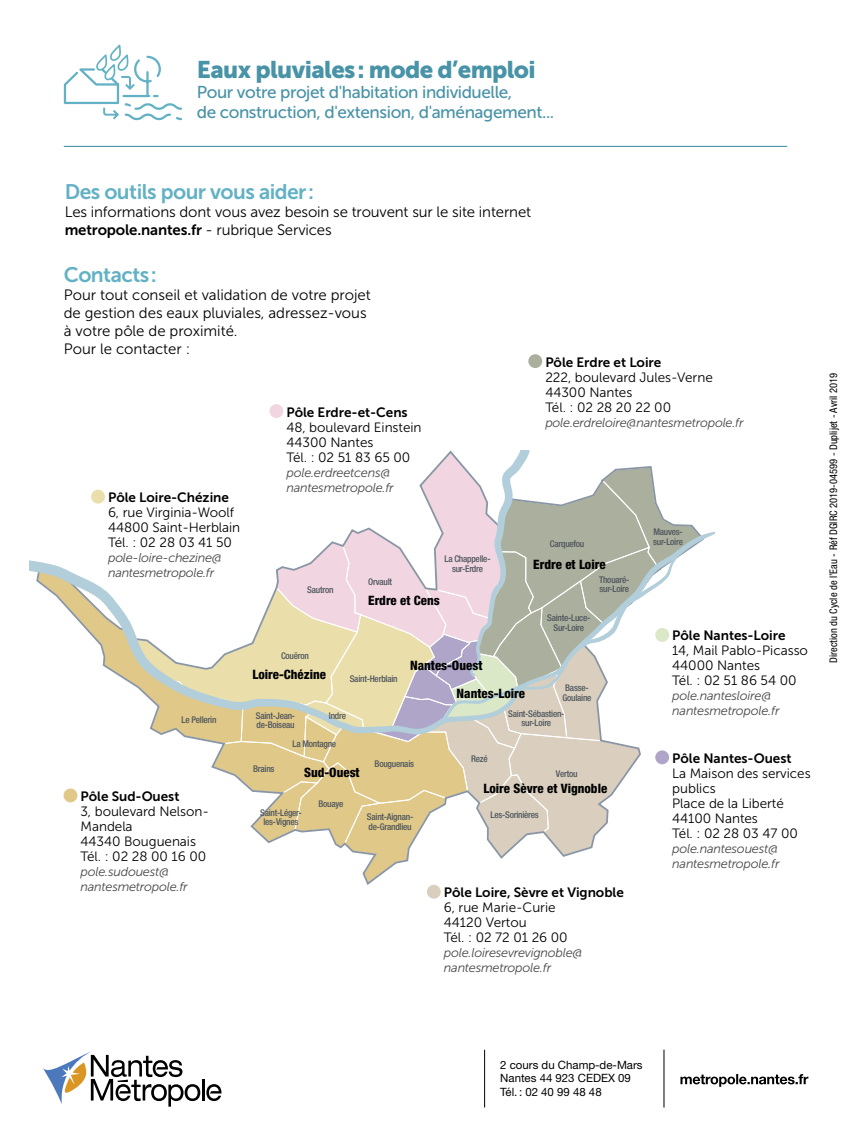
<style>
.page{position:relative;width:851px;height:1127px;background:#fff}
.page>*{position:absolute;margin:0;border:0;box-sizing:border-box;transform-origin:0 0}
.t1{font:24px "Museo Sans 900";letter-spacing:-.025em;color:#4893a7}
.t2{font:21px "Museo Sans 700";letter-spacing:-.025em;color:#62b1c4}
.t3{font:17.1px/20px "Museo Sans 500";letter-spacing:-.025em;color:#4893a7}
.t4{font:15px/18px "Museo Sans 300";letter-spacing:-.005em;color:#000}
.t5{font:15px "Museo Sans 700";letter-spacing:-.01em;color:#000}
.t6{font:13.5px/15px "Museo Sans 300";letter-spacing:-.005em;color:#000}
.t7{font:13.5px "Museo Sans 700";letter-spacing:-.005em;color:#000}
.t8{font:800 condensed 12.9px "Helvetica Neue LT Std";color:#000}
.t9{font:italic 12.75px/15px "Museo Sans 300";letter-spacing:-.02em;color:#484848}
.t10{font:11.4px/13.6px "Helvetica Neue LT Std";color:#000}
.t11{font:condensed 10.5px "Helvetica Neue LT Std";color:#000}
.t12{font:500 condensed 9.3px/9.4px "Helvetica Neue LT Std";letter-spacing:-.025em;color:#4e555d;text-align:center}
.s1{font-family:"Museo Sans 300"}
</style>
<div class="page">
<hr style="left:202px;top:1079px;width:3px;height:21px;background:#000">
<svg style="left:206px;top:1084px;width:15px;height:17px"></svg>
<svg style="left:43px;top:1051px;width:157px;height:55px"></svg>
<hr style="left:484px;top:1050px;width:1px;height:57px;background:#000">
<hr style="left:663px;top:1049px;width:1px;height:58px;background:#000">
<svg style="left:680px;top:1074px;width:128px;height:13px"></svg>
<svg style="left:63px;top:45px;width:119px;height:76px"></svg>
<svg style="left:36px;top:450px;width:667px;height:435px"></svg>
<div style="left:528px;top:354px;width:14px;height:14px;background:#abaf9d;border-radius:50%"></div>
<div style="left:427px;top:885px;width:13px;height:14px;background:#dacfbe;border-radius:50%"></div>
<div style="left:91px;top:490px;width:14px;height:13px;background:#eadfab;border-radius:50%"></div>
<hr style="left:64px;top:146px;width:723px;height:1px;background:#4893a7">
<div style="left:269px;top:404px;width:14px;height:14px;background:#f1d6e1;border-radius:50%"></div>
<div style="left:655px;top:628px;width:14px;height:14px;background:#dbe8c8;border-radius:50%"></div>
<div style="left:655px;top:738px;width:174px;height:146px;background:#fff"></div>
<div style="left:655px;top:750px;width:14px;height:14px;background:#aea5c8;border-radius:50%"></div>
<div style="left:64px;top:788px;width:13px;height:14px;background:#dfc888;border-radius:50%"></div>
<h1 class="t1" style="left:197px;top:56px;width:340px">Eaux pluviales: mode d’emploi</h1>
<p class="t3" style="left:197px;top:83px;width:359px">Pour votre projet d'habitation individuelle,<br>de construction, d'extension, d'aménagement...</p>
<h2 class="t2" style="left:65px;top:180px;width:251px">Des outils pour vous aider:</h2>
<p class="t4" style="left:65px;top:203px;width:468px">Les informations dont vous avez besoin se trouvent sur le site internet</p>
<p class="t5" style="left:65px;top:221px;width:268px">metropole.nantes.fr <span class="s1">- rubrique Services</span></p>
<h2 class="t2" style="left:64px;top:263px;width:95px">Contacts:</h2>
<p class="t4" style="left:64px;top:286px;width:308px">Pour tout conseil et validation de votre projet de gestion des eaux pluviales, adressez-vous à votre pôle de proximité.<br>Pour le contacter :</p>
<p class="t7" style="left:108px;top:490px;width:122px">Pôle Loire-Chézine</p>
<p class="t6" style="left:108px;top:505px;width:134px">6, rue Virginia-Woolf<br>44800 Saint-Herblain<br>Tél. : 02 28 03 41 50</p>
<p class="t9" style="left:108px;top:550px;width:115px">pole-loire-chezine@ nantesmetropole.fr</p>
<p class="t7" style="left:286px;top:404px;width:123px">Pôle Erdre-et-Cens</p>
<p class="t6" style="left:286px;top:419px;width:137px">48, boulevard Einstein<br>44300 Nantes<br>Tél. : 02 51 83 65 00</p>
<p class="t9" style="left:286px;top:465px;width:109px">pole.erdreetcens@ nantesmetropole.fr</p>
<p class="t12" style="left:307px;top:585px;width:28px">Sautron</p>
<p class="t12" style="left:368px;top:577px;width:25px">Orvault</p>
<p class="t12" style="left:444px;top:554px;width:48px">La Chappelle&shy;sur-Erdre</p>
<p class="t8" style="left:368px;top:593px;width:73px">Erdre et Cens</p>
<p class="t7" style="left:545px;top:354px;width:117px">Pôle Erdre et Loire</p>
<p class="t6" style="left:545px;top:369px;width:169px">222, boulevard Jules-Verne<br>44300 Nantes<br>Tél. : 02 28 20 22 00</p>
<p class="t9" style="left:545px;top:415px;width:200px">pole.erdreloire@nantesmetropole.fr</p>
<p class="t12" style="left:550px;top:539px;width:36px">Carquefou</p>
<p class="t8" style="left:533px;top:556px;width:74px">Erdre et Loire</p>
<p class="t12" style="left:599px;top:575px;width:32px;text-align:left">Thouaré&shy;sur-Loire</p>
<p class="t12" style="left:653px;top:527px;width:31px;text-align:left">Mauves&shy;sur-Loire</p>
<p class="t12" style="left:181px;top:715px;width:36px">Le Pellerin</p>
<p class="t7" style="left:81px;top:789px;width:100px">Pôle Sud-Ouest</p>
<p class="t6" style="left:81px;top:804px;width:130px">3, boulevard Nelson-<br>Mandela<br>44340 Bouguenais<br>Tél. : 02 28 00 16 00</p>
<p class="t9" style="left:81px;top:864px;width:109px">pole.sudouest@ nantesmetropole.fr</p>
<p class="t12" style="left:281px;top:651px;width:30px">Couëron</p>
<p class="t8" style="left:252px;top:666px;width:75px">Loire-Chézine</p>
<p class="t12" style="left:350px;top:674px;width:49px">Saint-Herblain</p>
<p class="t12" style="left:256px;top:710px;width:41px;text-align:left">Saint-Jean&shy;de-Boiseau</p>
<p class="t12" style="left:329px;top:710px;width:19px">Indre</p>
<p class="t12" style="left:292px;top:739px;width:45px">La Montagne</p>
<p class="t8" style="left:410px;top:657px;width:74px">Nantes-Ouest</p>
<p class="t8" style="left:456px;top:685px;width:70px">Nantes-Loire</p>
<p class="t12" style="left:547px;top:613px;width:45px">Sainte-Luce-<br>Sur-Loire</p>
<p class="t12" style="left:562px;top:683px;width:31px">Basse-<br>Goulaine</p>
<p class="t12" style="left:508px;top:708px;width:58px">Saint-Sébastien&shy;sur-Loire</p>
<p class="t12" style="left:253px;top:764px;width:23px">Brains</p>
<p class="t8" style="left:304px;top:765px;width:57px">Sud-Ouest</p>
<p class="t12" style="left:374px;top:759px;width:41px">Bouguenais</p>
<p class="t12" style="left:471px;top:754px;width:18px">Rezé</p>
<p class="t12" style="left:556px;top:769px;width:23px">Vertou</p>
<p class="t8" style="left:483px;top:780px;width:125px">Loire Sèvre et Vignoble</p>
<p class="t12" style="left:260px;top:807px;width:43px">Saint-Léger&shy;les-Vignes</p>
<p class="t12" style="left:318px;top:798px;width:26px">Bouaye</p>
<p class="t12" style="left:367px;top:812px;width:48px;text-align:left">Saint-Aignan&shy;de-Grandlieu</p>
<p class="t12" style="left:490px;top:810px;width:50px">Les-Sorinières</p>
<p class="t7" style="left:444px;top:885px;width:181px">Pôle Loire, Sèvre et Vignoble</p>
<p class="t6" style="left:444px;top:900px;width:125px">6, rue Marie-Curie<br>44120 Vertou<br>Tél. : 02 72 01 26 00</p>
<p class="t9" style="left:444px;top:945px;width:140px">pole.loiresevrevignoble@ nantesmetropole.fr</p>
<p class="t7" style="left:672px;top:628px;width:115px">Pôle Nantes-Loire</p>
<p class="t6" style="left:672px;top:643px;width:137px">14, Mail Pablo-Picasso<br>44000 Nantes<br>Tél. : 02 51 86 54 00</p>
<p class="t9" style="left:672px;top:688px;width:109px">pole.nantesloire@ nantesmetropole.fr</p>
<p class="t7" style="left:672px;top:750px;width:121px">Pôle Nantes-Ouest</p>
<p class="t6" style="left:672px;top:766px;width:140px">La Maison des services publics<br>Place de la Liberté<br>44100 Nantes<br>Tél. : 02 28 03 47 00</p>
<p class="t9" style="left:672px;top:841px;width:109px">pole.nantesouest@ nantesmetropole.fr</p>
<p class="t11" style="left:827px;top:663px;width:291px;rotate:-90deg">Direction du Cycle de l’Eau - Réf DGIRC 2019-04599 - Duplijet - Avril 2019</p>
<p class="t10" style="left:500px;top:1057px;width:144px">2 cours du Champ-de-Mars<br>Nantes 44 923 CEDEX 09<br>Tél.: 02 40 99 48 48</p>
</div>
